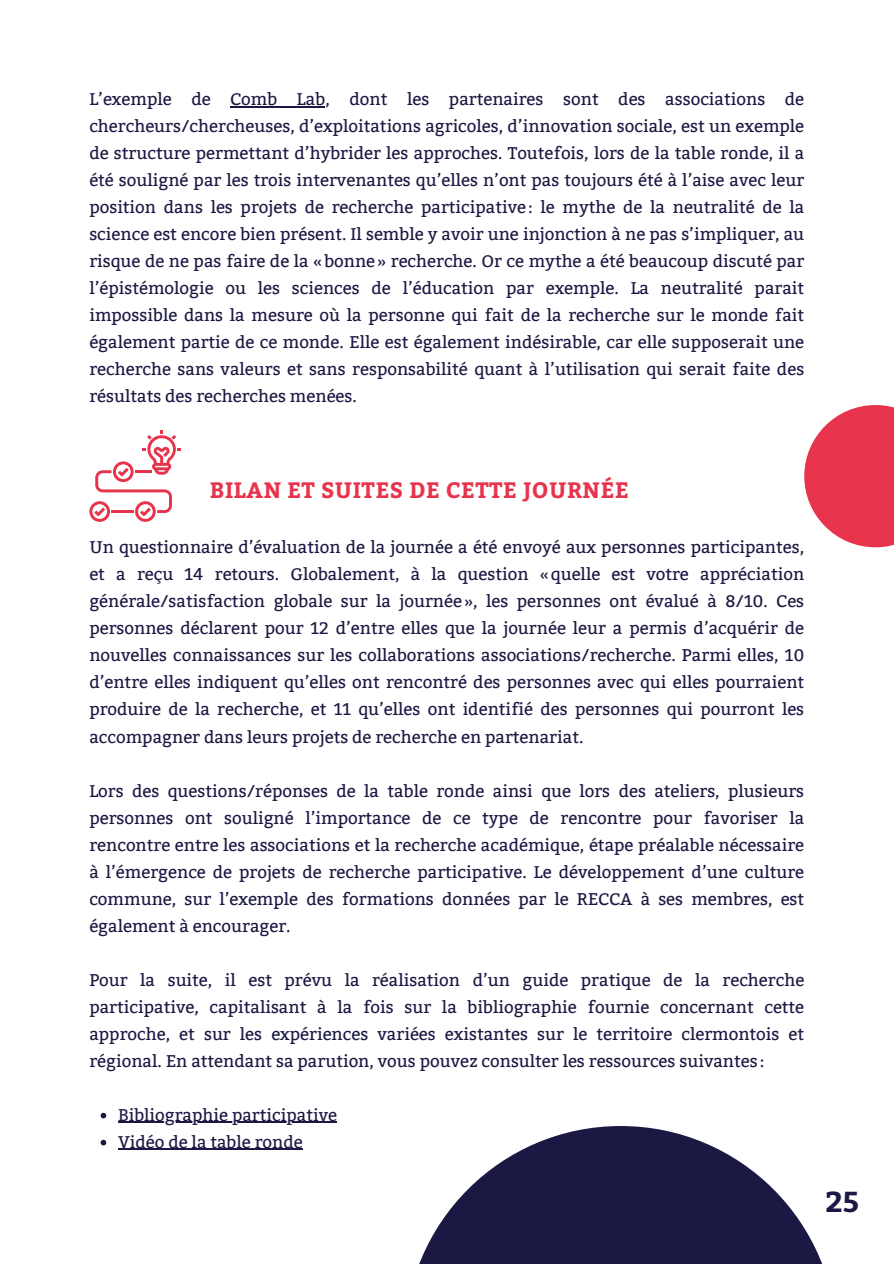
<style>
.page{position:relative;width:894px;height:1264px;background:#fff}
.page>*{position:absolute;margin:0;border:0;box-sizing:border-box;transform-origin:0 0}
.t1{font:700 28.65px "Bitter";color:#1b1943}
.t2{font:700 22.2px "Bitter";letter-spacing:.02em;color:#e7344c}
.t3{font:16.95px/27px "Bitter";color:#1b1943;text-align:justify}
</style>
<div class="page">
<svg style="left:89px;top:430px;width:91px;height:91px"></svg>
<hr style="left:135px;top:470px;width:16px;height:3px;background:#e7344c">
<svg style="left:101px;top:1112px;width:5px;height:6px"></svg>
<hr style="left:118px;top:1121px;width:219px;height:1px;background:#1b1943">
<svg style="left:101px;top:1139px;width:5px;height:6px"></svg>
<hr style="left:118px;top:1148px;width:185px;height:1px;background:#1b1943">
<svg style="left:419px;top:1126px;width:403px;height:137px;fill:#1b1943"></svg>
<svg style="left:804px;top:405px;width:89px;height:142px;fill:#e7344c"></svg>
<hr style="left:230px;top:106px;width:95px;height:1px;background:#1b1943">
<p class="t3" style="left:89px;top:86px;width:716px">L’exemple de Comb Lab, dont les partenaires sont des associations de chercheurs/chercheuses, d’exploitations agricoles, d’innovation sociale, est un exemple de structure permettant d’hybrider les approches. Toutefois, lors de la table ronde, il a été souligné par les trois intervenantes qu’elles n’ont pas toujours été à l’aise avec leur position dans les projets de recherche participative: le mythe de la neutralité de la science est encore bien présent. Il semble y avoir une injonction à ne pas s’impliquer, au risque de ne pas faire de la «bonne» recherche. Or ce mythe a été beaucoup discuté par l’épistémologie ou les sciences de l’éducation par exemple. La neutralité parait impossible dans la mesure où la personne qui fait de la recherche sur le monde fait également partie de ce monde. Elle est également indésirable, car elle supposerait une recherche sans valeurs et sans responsabilité quant à l’utilisation qui serait faite des résultats des recherches menées.</p>
<h2 class="t2" style="left:210px;top:473px;width:420px">BILAN ET SUITES DE CETTE JOURNÉE</h2>
<p class="t3" style="left:89px;top:534px;width:716px">Un questionnaire d’évaluation de la journée a été envoyé aux personnes participantes, et a reçu 14 retours. Globalement, à la question «quelle est votre appréciation générale/satisfaction globale sur la journée», les personnes ont évalué à 8/10. Ces personnes déclarent pour 12 d’entre elles que la journée leur a permis d’acquérir de nouvelles connaissances sur les collaborations associations/recherche. Parmi elles, 10 d’entre elles indiquent qu’elles ont rencontré des personnes avec qui elles pourraient produire de la recherche, et 11 qu’elles ont identifié des personnes qui pourront les accompagner dans leurs projets de recherche en partenariat.</p>
<p class="t3" style="left:89px;top:777px;width:716px">Lors des questions/réponses de la table ronde ainsi que lors des ateliers, plusieurs personnes ont souligné l’importance de ce type de rencontre pour favoriser la rencontre entre les associations et la recherche académique, étape préalable nécessaire à l’émergence de projets de recherche participative. Le développement d’une culture commune, sur l’exemple des formations données par le RECCA à ses membres, est également à encourager.</p>
<p class="t3" style="left:89px;top:966px;width:716px">Pour la suite, il est prévu la réalisation d’un guide pratique de la recherche participative, capitalisant à la fois sur la bibliographie fournie concernant cette approche, et sur les expériences variées existantes sur le territoire clermontois et régional. En attendant sa parution, vous pouvez consulter les ressources suivantes:</p>
<p class="t3" style="left:118px;top:1101px;width:220px">Bibliographie participative<br>Vidéo de la table ronde</p>
<h1 class="t1" style="left:825px;top:1181px;width:35px">25</h1>
</div>
